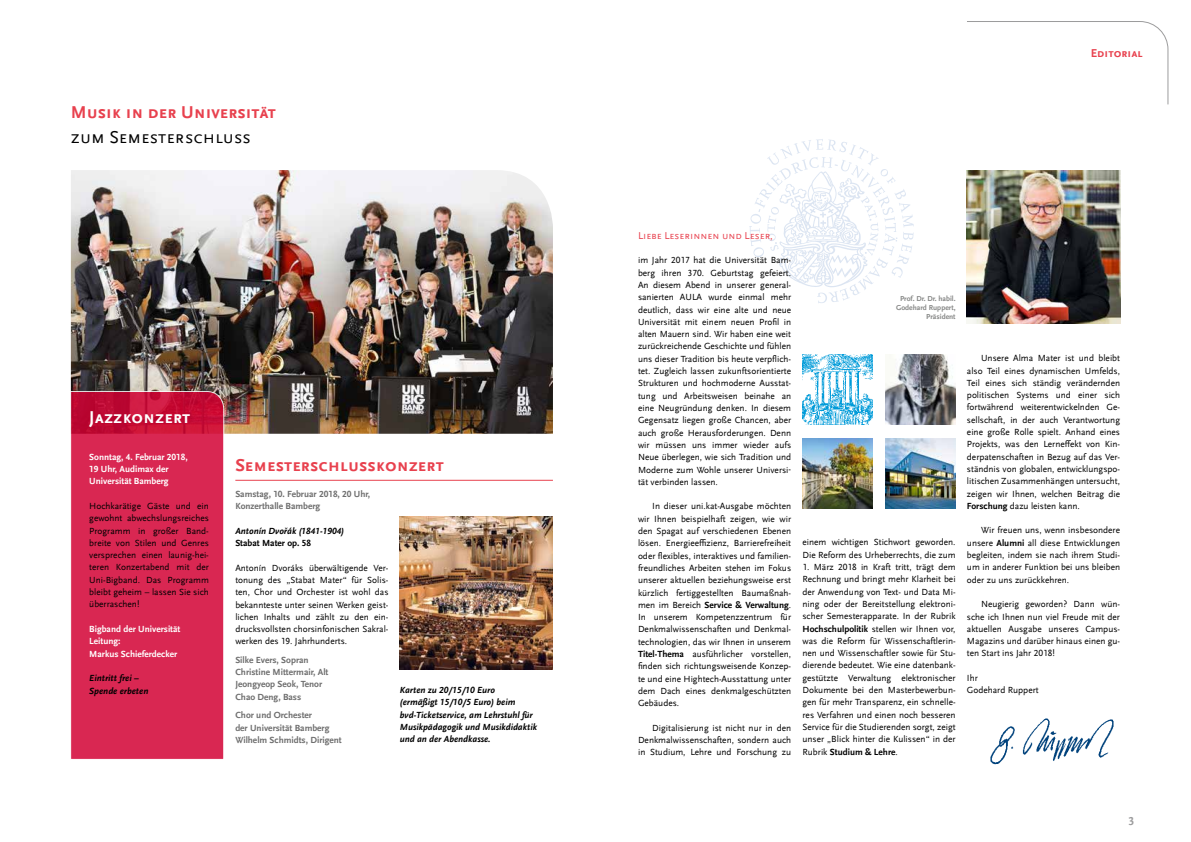
<style>
.page{position:relative;width:1191px;height:842px;background:#fff}
.page>*{position:absolute;margin:0;border:0;box-sizing:border-box;transform-origin:0 0}
.t1{font:700 18px "UB Scala Sans";color:#e8414e}
.t2{font:18px "UB Scala Sans";color:#000}
.t3{font:700 18px "UB Scala Sans";color:#fff}
.t4{font:700 12px "UB Scala Sans";color:#e8414e}
.t5{font:700 12px "UB Scala Sans";color:#9c9c9d}
.t6{font:10.5px "UB Scala Sans";color:#e8414e}
.t7{font:9.3px/12.3px "UB Scala Sans";color:#000;text-align:justify}
.t8{font:700 9.3px/12.3px "UB Scala Sans";color:#6e6e6e}
.t9{font:italic 700 9.3px/12.3px "UB Scala Sans";color:#000}
.t10{font:700 9.3px/12.3px "UB Scala Sans";color:#fff}
.t11{font:700 9.3px "UB Scala Sans";color:#000}
.t12{font:700 7.5px/9px "UB Scala Sans";color:#868786;text-align:right}
.s1{font-weight:700}
</style>
<div class="page">
<svg style="left:967px;top:21px;width:201px;height:84px"></svg>
<img style="left:990px;top:718px;width:124px;height:46px">
<svg style="left:749px;top:139px;width:164px;height:164px"></svg>
<img style="left:802px;top:355px;width:71px;height:70px">
<img style="left:802px;top:438px;width:71px;height:71px">
<img style="left:885px;top:438px;width:70px;height:71px">
<img style="left:885px;top:355px;width:70px;height:70px">
<img style="left:967px;top:170px;width:153px;height:153px">
<img style="left:71px;top:170px;width:482px;height:264px">
<svg style="left:70px;top:391px;width:154px;height:368px;background:#d9375e"></svg>
<img style="left:400px;top:516px;width:153px;height:153px">
<hr style="left:235px;top:480px;width:318px;height:1px;background:#e8414e">
<h1 class="t1" style="left:71px;top:102px;width:206px">Musik in der Universität</h1>
<h1 class="t2" style="left:71px;top:127px;width:181px">zum Semesterschluss</h1>
<h1 class="t3" style="left:89px;top:406px;width:102px">Jazzkonzert</h1>
<p class="t10" style="left:89px;top:451px;width:100px">Sonntag, 4. Februar 2018,<br>19 Uhr, Audimax der<br>Universität Bamberg</p>
<p class="t7" style="left:89px;top:500px;width:121px">Hochkarätige Gäste und ein gewohnt abwechslungsreiches Programm in großer Band&shy;breite von Stilen und Genres versprechen einen launig-hei&shy;teren Konzertabend mit der Uni-Bigband. Das Programm bleibt geheim – lassen Sie sich überraschen!</p>
<p class="t10" style="left:89px;top:623px;width:93px">Bigband der Universität<br>Leitung:<br>Markus Schieferdecker</p>
<p class="t9" style="left:89px;top:672px;width:61px">Eintritt frei –<br>Spende erbeten</p>
<h1 class="t1" style="left:235px;top:454px;width:210px">Semesterschlusskonzert</h1>
<p class="t8" style="left:235px;top:488px;width:136px">Samstag, 10. Februar 2018, 20 Uhr,<br>Konzerthalle Bamberg</p>
<p class="t9" style="left:235px;top:524px;width:110px">Antonín Dvořák (1841-1904)</p>
<p class="t11" style="left:235px;top:537px;width:77px">Stabat Mater op. 58</p>
<p class="t7" style="left:235px;top:561px;width:155px">Antonín Dvoráks überwältigende Ver&shy;tonung des „Stabat Mater“ für Solis&shy;ten, Chor und Orchester ist wohl das bekannteste unter seinen Werken geist&shy;lichen Inhalts und zählt zu den ein&shy;drucksvollsten chorsinfonischen Sakral&shy;werken des 19. Jahrhunderts.</p>
<p class="t8" style="left:235px;top:654px;width:95px">Silke Evers, Sopran<br>Christine Mittermair, Alt<br>Jeongyeop Seok, Tenor<br>Chao Deng, Bass</p>
<p class="t8" style="left:235px;top:709px;width:108px">Chor und Orchester<br>der Universität Bamberg<br>Wilhelm Schmidts, Dirigent</p>
<p class="t9" style="left:400px;top:684px;width:139px">Karten zu 20/15/10 Euro<br>(ermäßigt 15/10/5 Euro) beim bvd-Ticketservice, am Lehrstuhl für<br>Musikpädagogik und Musikdidaktik und an der Abendkasse.</p>
<p class="t4" style="left:1090px;top:46px;width:53px">Editorial</p>
<p class="t6" style="left:638px;top:229px;width:136px">Liebe Leserinnen und Leser,</p>
<p class="t7" style="left:638px;top:254px;width:155px">im Jahr 2017 hat die Universität Bam&shy;berg ihren 370. Geburtstag gefeiert.<br>An diesem Abend in unserer general&shy;sanierten AULA wurde einmal mehr deutlich, dass wir eine alte und neue Universität mit einem neuen Profil in alten Mauern sind. Wir haben eine weit zurückreichende Geschichte und fühlen uns dieser Tradition bis heute verpflich&shy;tet. Zugleich lassen zukunftsorientierte Strukturen und hochmoderne Ausstat&shy;tung und Arbeitsweisen beinahe an eine Neugründung denken. In diesem Gegensatz liegen große Chancen, aber auch große Herausforderungen. Denn wir müssen uns immer wieder aufs Neue überlegen, wie sich Tradition und Moderne zum Wohle unserer Universi&shy;tät verbinden lassen.</p>
<p class="t7" style="left:638px;top:500px;width:155px;text-indent:14px">In dieser uni.kat-Ausgabe möchten wir Ihnen beispielhaft zeigen, wie wir den Spagat auf verschiedenen Ebenen lösen. Energieeffizienz, Barrierefreiheit oder flexibles, interaktives und familien&shy;freundliches Arbeiten stehen im Fokus unserer aktuellen beziehungsweise erst kürzlich fertiggestellten Baumaßnah&shy;men im Bereich <span class="s1">Service &amp; Verwaltung</span>.<br>In unserem Kompetenzzentrum für Denkmalwissenschaften und Denkmal&shy;technologien, das wir Ihnen in unserem <span class="s1">Titel-Thema</span> ausführlicher vorstellen, finden sich richtungsweisende Konzep&shy;te und eine Hightech-Ausstattung unter dem Dach eines denkmalgeschützten Gebäudes.</p>
<p class="t7" style="left:638px;top:722px;width:155px;text-indent:14px">Digitalisierung ist nicht nur in den Denkmalwissenschaften, sondern auch in Studium, Lehre und Forschung zu</p>
<p class="t12" style="left:896px;top:294px;width:61px">Prof. Dr. Dr. habil.<br>Godehard Ruppert,<br>Präsident</p>
<p class="t7" style="left:802px;top:536px;width:155px">einem wichtigen Stichwort geworden.<br>Die Reform des Urheberrechts, die zum</p>
<p class="t7" style="left:802px;top:561px;width:155px">1. März 2018 in Kraft tritt, trägt dem Rechnung und bringt mehr Klarheit bei der Anwendung von Text- und Data Mi&shy;ning oder der Bereitstellung elektroni&shy;scher Semesterapparate. In der Rubrik <span class="s1">Hochschulpolitik</span> stellen wir Ihnen vor, was die Reform für Wissenschaftlerin&shy;nen und Wissenschaftler sowie für Stu&shy;dierende bedeutet. Wie eine datenbank&shy;gestützte Verwaltung elektronischer Dokumente bei den Masterbewerbun&shy;gen für mehr Transparenz, ein schnelle&shy;res Verfahren und einen noch besseren Service für die Studierenden sorgt, zeigt unser „Blick hinter die Kulissen“ in der Rubrik <span class="s1">Studium &amp; Lehre</span>.</p>
<p class="t7" style="left:967px;top:352px;width:155px;text-indent:14px">Unsere Alma Mater ist und bleibt also Teil eines dynamischen Umfelds, Teil eines sich ständig verändernden politischen Systems und einer sich fortwährend weiterentwickelnden Ge&shy;sellschaft, in der auch Verantwortung eine große Rolle spielt. Anhand eines Projekts, was den Lerneffekt von Kin&shy;derpatenschaften in Bezug auf das Ver&shy;ständnis von globalen, entwicklungspo&shy;litischen Zusammenhängen untersucht, zeigen wir Ihnen, welchen Beitrag die <span class="s1">Forschung</span> dazu leisten kann.</p>
<p class="t7" style="left:967px;top:524px;width:155px;text-indent:14px">Wir freuen uns, wenn insbesondere unsere <span class="s1">Alumni</span> all diese Entwicklungen begleiten, indem sie nach ihrem Studi&shy;um in anderer Funktion bei uns bleiben oder zu uns zurückkehren.</p>
<p class="t7" style="left:967px;top:598px;width:155px;text-indent:14px">Neugierig geworden? Dann wün&shy;sche ich Ihnen nun viel Freude mit der aktuellen Ausgabe unseres Campus-Magazins und darüber hinaus einen gu&shy;ten Start ins Jahr 2018!</p>
<p class="t7" style="left:967px;top:672px;width:73px">Ihr<br>Godehard Ruppert</p>
<p class="t5" style="left:1128px;top:814px;width:7px">3</p>
</div>
